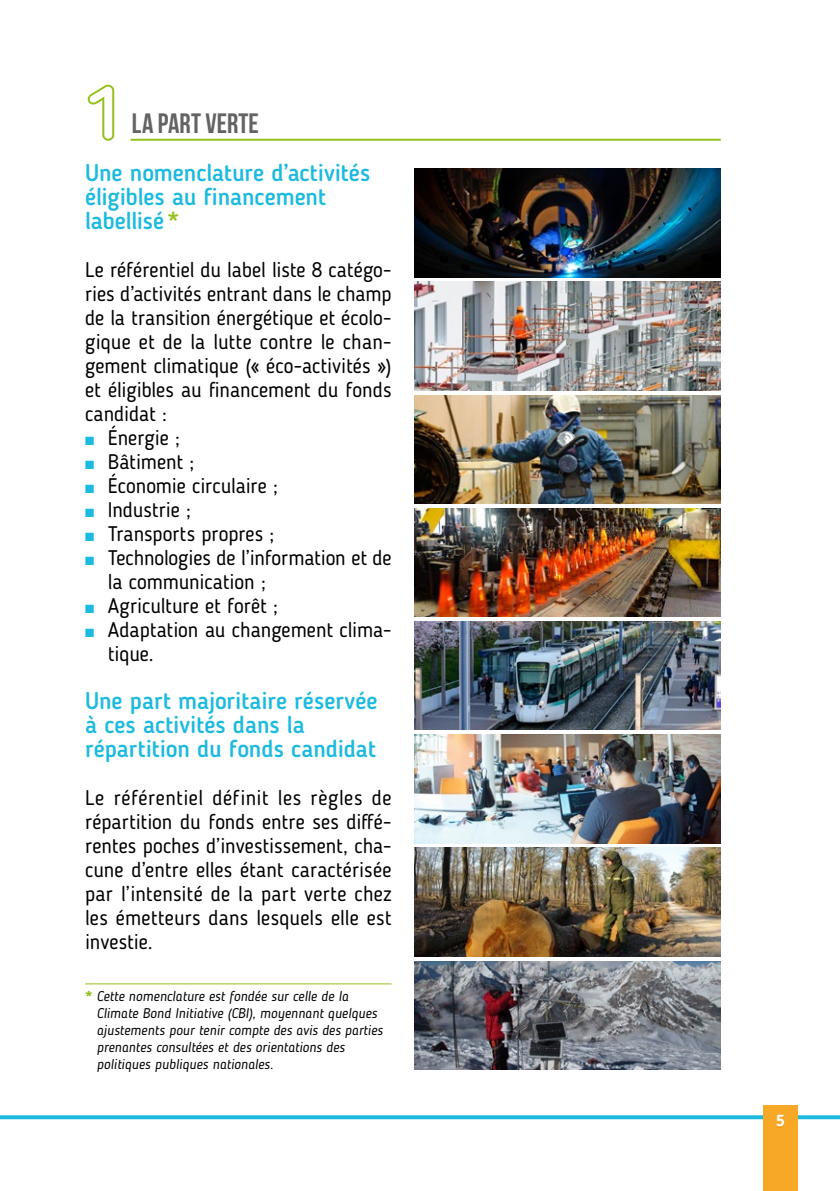
<style>
.page{position:relative;width:840px;height:1191px;background:#fff}
.page>*{position:absolute;margin:0;border:0;box-sizing:border-box;transform-origin:0 0}
.t1{font:500 72px "Blogger Sans";color:#fff}
.t2{font:28px "Bebas Neue";letter-spacing:.005em;color:#646363}
.t3{font:500 24px/24px "Blogger Sans";letter-spacing:-.005em;color:#1dbadf}
.t4{font:21px/24px "Blogger Sans";letter-spacing:-.005em;color:#000;text-align:justify}
.t5{font:700 16px "Blogger Sans";color:#fff}
.t6{font:italic 14px/17px "Blogger Sans";color:#000}
.s1{color:#95c11f}
.s2{color:#1dbadf}
.s3{font-weight:700;font-style:normal;color:#95c11f}
</style>
<div class="page">
<hr style="left:130px;top:139px;width:590px;height:2px;background:#95c11f">
<svg style="left:87px;top:84px;width:28px;height:57px"></svg>
<hr style="left:85px;top:983px;width:306px;height:1px;background:#95c11f">
<img style="left:414px;top:169px;width:306px;height:108px">
<img style="left:414px;top:282px;width:306px;height:108px">
<img style="left:414px;top:395px;width:306px;height:108px">
<img style="left:414px;top:508px;width:306px;height:108px">
<img style="left:414px;top:621px;width:306px;height:109px">
<img style="left:414px;top:734px;width:306px;height:109px">
<img style="left:414px;top:848px;width:306px;height:108px">
<img style="left:414px;top:961px;width:306px;height:108px">
<svg style="left:0;top:1115px;width:839px;height:4px;background:#2cbee0"></svg>
<div style="left:763px;top:1106px;width:34px;height:85px;background:#f7a826"></div>
<h1 class="t1" style="left:85px;top:70px;width:39px">1</h1>
<h2 class="t2" style="left:132px;top:108px;width:128px">LA PART VERTE</h2>
<p class="t3" style="left:85px;top:161px;width:286px">Une nomenclature d’activités éligibles au financement labellisé<span class="s1">*</span></p>
<p class="t4" style="left:85px;top:258px;width:308px">Le référentiel du label liste 8 catégo&shy;ries d’activités entrant dans le champ de la transition énergétique et écolo&shy;gique et de la lutte contre le chan&shy;gement climatique (« éco-activités ») et éligibles au financement du fonds candidat :</p>
<p class="t4" style="left:85px;top:426px;width:96px"><span class="s2">■</span> Énergie ;</p>
<p class="t4" style="left:85px;top:450px;width:111px"><span class="s2">■</span> Bâtiment ;</p>
<p class="t4" style="left:85px;top:474px;width:194px"><span class="s2">■</span> Économie circulaire ;</p>
<p class="t4" style="left:85px;top:498px;width:107px"><span class="s2">■</span> Industrie ;</p>
<p class="t4" style="left:85px;top:522px;width:191px"><span class="s2">■</span> Transports propres ;</p>
<p class="t4" style="left:108px;top:546px;width:285px;text-indent:-23px"><span class="s2">■</span> Technologies de l’information et de la communication ;</p>
<p class="t4" style="left:85px;top:594px;width:194px"><span class="s2">■</span> Agriculture et forêt ;</p>
<p class="t4" style="left:108px;top:618px;width:285px;text-indent:-23px"><span class="s2">■</span> Adaptation au changement clima&shy;tique.</p>
<p class="t3" style="left:85px;top:689px;width:294px">Une part majoritaire réservée à ces activités dans la répartition du fonds candidat</p>
<p class="t4" style="left:85px;top:786px;width:308px">Le référentiel définit les règles de répartition du fonds entre ses diffé&shy;rentes poches d’investissement, cha&shy;cune d’entre elles étant caractérisée par l’intensité de la part verte chez les émetteurs dans lesquels elle est investie.</p>
<p class="t6" style="left:97px;top:988px;width:287px;text-indent:-12px"><span class="s3">*</span> Cette nomenclature est fondée sur celle de la Climate Bond Initiative (CBI), moyennant quelques ajustements pour tenir compte des avis des parties prenantes consultées et des orientations des politiques publiques nationales.</p>
<p class="t5" style="left:775px;top:1111px;width:10px">5</p>
</div>
